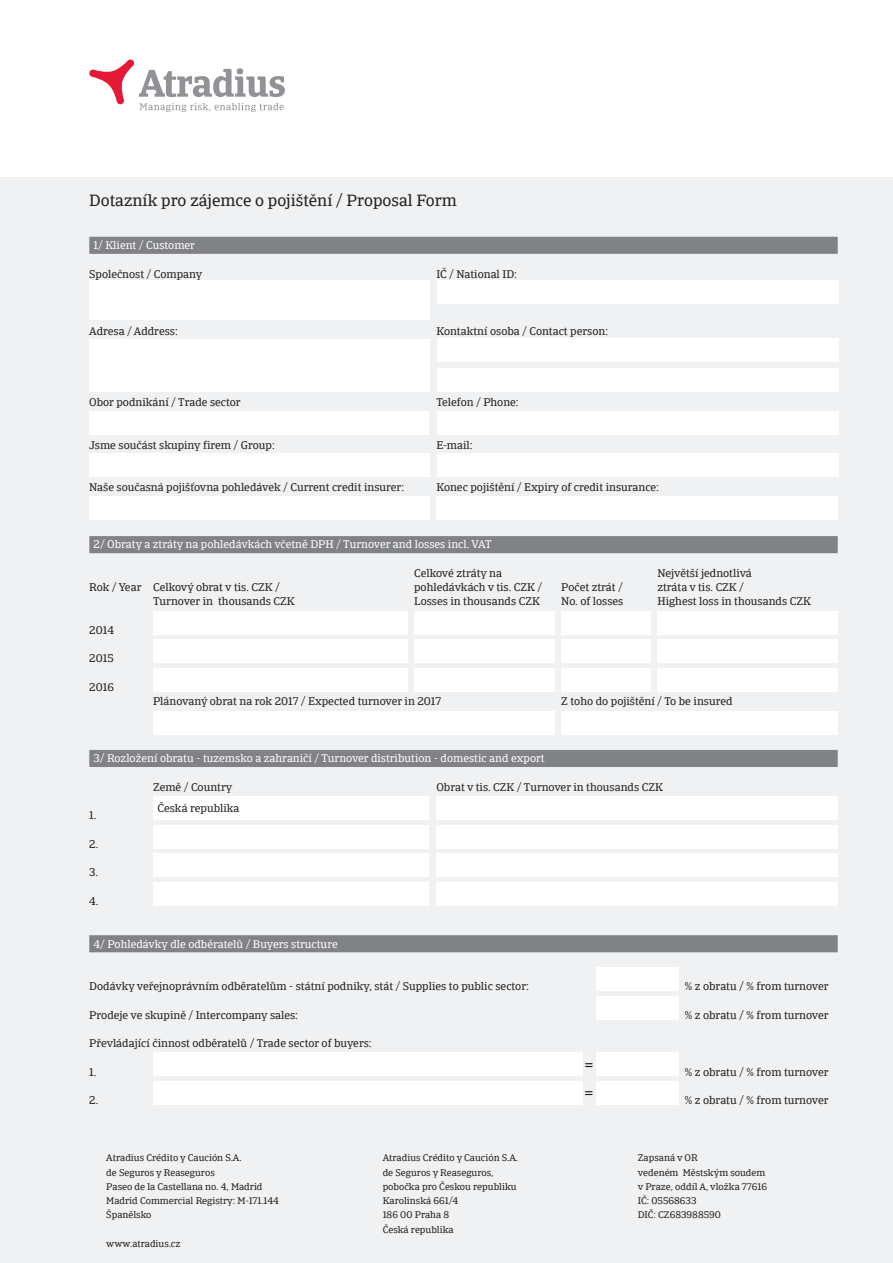
<style>
.page{position:relative;width:893px;height:1263px;background:#fff}
.page>*{position:absolute;margin:0;border:0;box-sizing:border-box;transform-origin:0 0}
.t1{font:18px/28.5px "Catalana";color:#231f20}
.t2{font:16.5px "Catalana";color:#231f20}
.t3{font:11.25px "Catalana";color:#231f20}
.t4{font:11.25px "Catalana";color:#fff}
.t5{font:9.75px/14.2px "Catalana";color:#231f20}
</style>
<div class="page">
<div style="left:0;top:178px;width:893px;height:1085px;background:#f0f1f2"></div>
<div style="left:89px;top:237px;width:749px;height:17px;background:#808285"></div>
<div style="left:89px;top:536px;width:749px;height:17px;background:#808285"></div>
<div style="left:89px;top:281px;width:340px;height:39px;background:#fff"></div>
<div style="left:89px;top:339px;width:340px;height:53px;background:#fff"></div>
<div style="left:437px;top:339px;width:402px;height:23px;background:#fff"></div>
<div style="left:437px;top:281px;width:402px;height:23px;background:#fff"></div>
<div style="left:437px;top:369px;width:402px;height:23px;background:#fff"></div>
<div style="left:89px;top:411px;width:340px;height:23px;background:#fff"></div>
<div style="left:437px;top:411px;width:401px;height:23px;background:#fff"></div>
<div style="left:89px;top:454px;width:340px;height:23px;background:#fff"></div>
<div style="left:437px;top:454px;width:401px;height:23px;background:#fff"></div>
<div style="left:89px;top:497px;width:340px;height:23px;background:#fff"></div>
<div style="left:436px;top:497px;width:401px;height:23px;background:#fff"></div>
<div style="left:89px;top:750px;width:749px;height:17px;background:#808285"></div>
<div style="left:153px;top:611px;width:255px;height:23px;background:#fff"></div>
<div style="left:153px;top:640px;width:255px;height:23px;background:#fff"></div>
<div style="left:153px;top:668px;width:255px;height:23px;background:#fff"></div>
<div style="left:154px;top:711px;width:401px;height:23px;background:#fff"></div>
<div style="left:414px;top:611px;width:141px;height:23px;background:#fff"></div>
<div style="left:414px;top:640px;width:141px;height:23px;background:#fff"></div>
<div style="left:414px;top:668px;width:141px;height:23px;background:#fff"></div>
<div style="left:561px;top:611px;width:90px;height:23px;background:#fff"></div>
<div style="left:561px;top:640px;width:90px;height:23px;background:#fff"></div>
<div style="left:561px;top:668px;width:90px;height:23px;background:#fff"></div>
<div style="left:657px;top:611px;width:181px;height:23px;background:#fff"></div>
<div style="left:657px;top:640px;width:181px;height:23px;background:#fff"></div>
<div style="left:657px;top:668px;width:181px;height:23px;background:#fff"></div>
<div style="left:561px;top:711px;width:277px;height:23px;background:#fff"></div>
<div style="left:153px;top:796px;width:276px;height:23px;background:#fff"></div>
<div style="left:153px;top:825px;width:276px;height:23px;background:#fff"></div>
<div style="left:153px;top:853px;width:276px;height:24px;background:#fff"></div>
<div style="left:436px;top:796px;width:402px;height:23px;background:#fff"></div>
<div style="left:436px;top:825px;width:402px;height:23px;background:#fff"></div>
<div style="left:436px;top:853px;width:402px;height:24px;background:#fff"></div>
<div style="left:153px;top:882px;width:276px;height:23px;background:#fff"></div>
<div style="left:436px;top:882px;width:402px;height:23px;background:#fff"></div>
<div style="left:89px;top:935px;width:749px;height:17px;background:#808285"></div>
<div style="left:153px;top:1053px;width:429px;height:23px;background:#fff"></div>
<div style="left:153px;top:1081px;width:429px;height:23px;background:#fff"></div>
<div style="left:597px;top:1053px;width:82px;height:23px;background:#fff"></div>
<div style="left:597px;top:1081px;width:82px;height:23px;background:#fff"></div>
<div style="left:597px;top:968px;width:82px;height:23px;background:#fff"></div>
<div style="left:597px;top:996px;width:82px;height:23px;background:#fff"></div>
<svg style="left:89px;top:60px;width:196px;height:52px"></svg>
<h2 class="t2" style="left:89px;top:191px;width:369px">Dotazník pro zájemce o pojištění / Proposal Form</h2>
<p class="t4" style="left:94px;top:238px;width:103px">1/ Klient / Customer</p>
<p class="t3" style="left:89px;top:267px;width:115px">Společnost / Company</p>
<p class="t3" style="left:89px;top:324px;width:90px">Adresa / Address:</p>
<p class="t3" style="left:436px;top:267px;width:82px">IČ / National ID:</p>
<p class="t3" style="left:436px;top:324px;width:173px">Kontaktní osoba / Contact person:</p>
<p class="t3" style="left:89px;top:395px;width:153px">Obor podnikání / Trade sector</p>
<p class="t3" style="left:436px;top:395px;width:84px">Telefon / Phone:</p>
<p class="t3" style="left:89px;top:438px;width:187px">Jsme součást skupiny firem / Group:</p>
<p class="t3" style="left:436px;top:438px;width:38px">E-mail:</p>
<p class="t3" style="left:89px;top:481px;width:316px">Naše současná pojišťovna pohledávek / Current credit insurer:</p>
<p class="t3" style="left:436px;top:481px;width:224px">Konec pojištění / Expiry of credit insurance:</p>
<p class="t4" style="left:94px;top:538px;width:400px">2/ Obraty a ztráty na pohledávkách včetně DPH / Turnover and losses incl. VAT</p>
<p class="t3" style="left:414px;top:566px;width:89px">Celkové ztráty na</p>
<p class="t3" style="left:657px;top:566px;width:96px">Největší jednotlivá</p>
<p class="t3" style="left:153px;top:581px;width:128px">Celkový obrat v tis. CZK /</p>
<p class="t3" style="left:89px;top:581px;width:54px">Rok / Year</p>
<p class="t3" style="left:414px;top:581px;width:130px">pohledávkách v tis. CZK /</p>
<p class="t3" style="left:561px;top:581px;width:63px">Počet ztrát /</p>
<p class="t3" style="left:657px;top:581px;width:88px">ztráta v tis. CZK /</p>
<p class="t3" style="left:153px;top:595px;width:143px">Turnover in thousands CZK</p>
<p class="t3" style="left:414px;top:595px;width:127px">Losses in thousands CZK</p>
<p class="t3" style="left:561px;top:595px;width:64px">No. of losses</p>
<p class="t3" style="left:657px;top:595px;width:155px">Highest loss in thousands CZK</p>
<p class="t3" style="left:89px;top:623px;width:26px">2014</p>
<p class="t3" style="left:89px;top:652px;width:26px">2015</p>
<p class="t3" style="left:89px;top:680px;width:26px">2016</p>
<p class="t3" style="left:153px;top:695px;width:289px">Plánovaný obrat na rok 2017 / Expected turnover in 2017</p>
<p class="t3" style="left:561px;top:695px;width:173px">Z toho do pojištění / To be insured</p>
<p class="t4" style="left:94px;top:752px;width:453px">3/ Rozložení obratu - tuzemsko a zahraničí / Turnover distribution - domestic and export</p>
<p class="t3" style="left:89px;top:809px;width:9px">1.</p>
<p class="t3" style="left:89px;top:837px;width:11px">2.</p>
<p class="t3" style="left:89px;top:866px;width:10px">3.</p>
<p class="t3" style="left:89px;top:894px;width:11px">4.</p>
<p class="t3" style="left:153px;top:780px;width:81px">Země / Country</p>
<p class="t3" style="left:436px;top:780px;width:228px">Obrat v tis. CZK / Turnover in thousands CZK</p>
<p class="t3" style="left:158px;top:801px;width:84px">Česká republika</p>
<p class="t4" style="left:94px;top:937px;width:246px">4/ Pohledávky dle odběratelů / Buyers structure</p>
<p class="t3" style="left:89px;top:980px;width:441px">Dodávky veřejnoprávním odběratelům - státní podniky, stát / Supplies to public sector:</p>
<p class="t3" style="left:89px;top:1008px;width:210px">Prodeje ve skupině / Intercompany sales:</p>
<p class="t3" style="left:89px;top:1037px;width:284px">Převládající činnost odběratelů / Trade sector of buyers:</p>
<p class="t3" style="left:89px;top:1065px;width:9px">1.</p>
<p class="t3" style="left:89px;top:1094px;width:11px">2.</p>
<h1 class="t1" style="left:584px;top:1050px;width:11px">= =</h1>
<p class="t3" style="left:685px;top:980px;width:145px">% z obratu / % from turnover</p>
<p class="t3" style="left:685px;top:1008px;width:145px">% z obratu / % from turnover</p>
<p class="t3" style="left:685px;top:1065px;width:145px">% z obratu / % from turnover</p>
<p class="t3" style="left:685px;top:1094px;width:145px">% z obratu / % from turnover</p>
<p class="t5" style="left:106px;top:1151px;width:174px">Atradius Crédito y Caución S.A.<br>de Seguros y Reaseguros<br>Paseo de la Castellana no. 4, Madrid<br>Madrid Commercial Registry: M-171.144<br>Španělsko</p>
<p class="t5" style="left:106px;top:1236px;width:76px">www.atradius.cz</p>
<p class="t5" style="left:383px;top:1151px;width:137px">Atradius Crédito y Caución S.A. de Seguros y Reaseguros, pobočka pro Českou republiku<br>Karolinská 661/4<br>186 00 Praha 8<br>Česká republika</p>
<p class="t5" style="left:638px;top:1151px;width:131px">Zapsaná v OR<br>vedeném Městským soudem v Praze, oddíl A, vložka 77616<br>IČ: 05568633<br>DIČ: CZ683988590</p>
</div>
